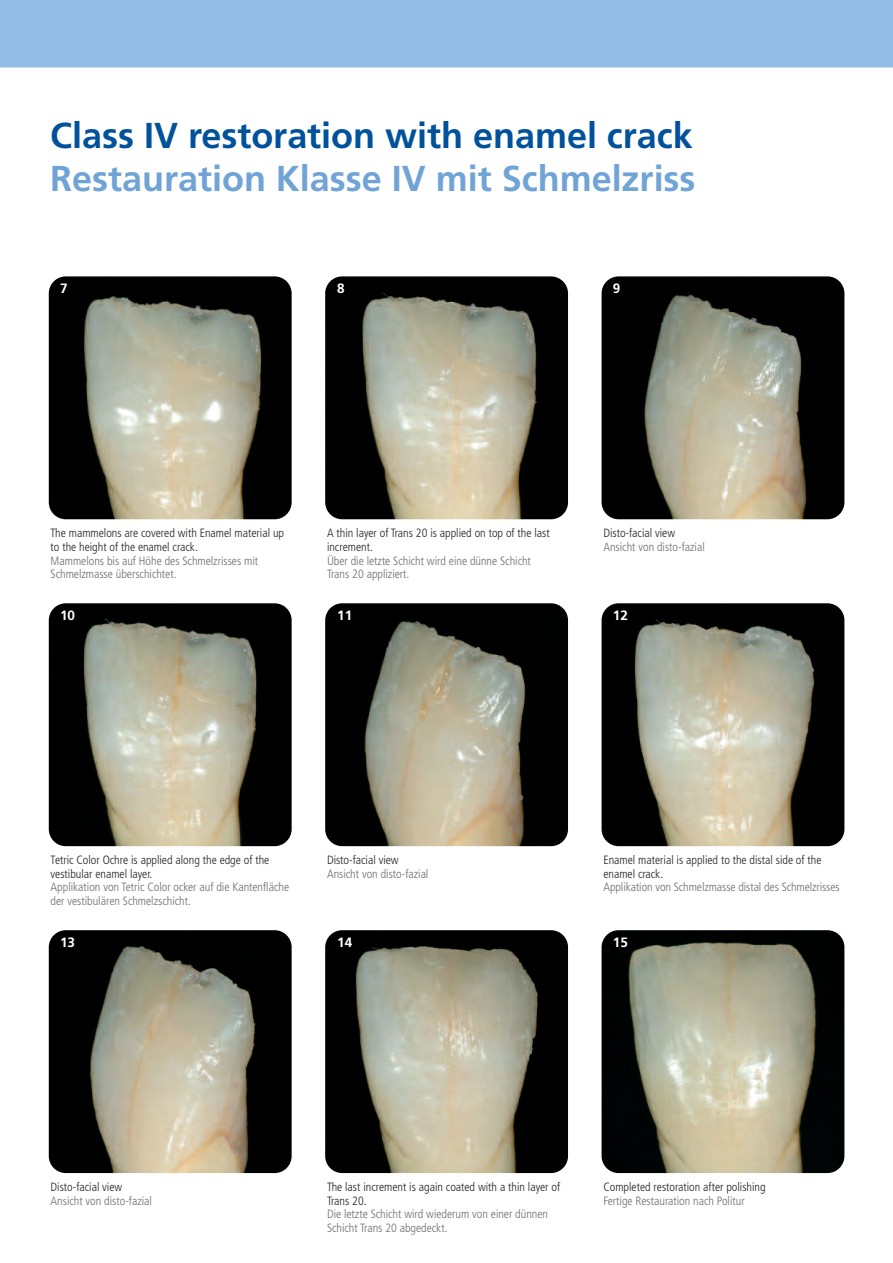
<style>
.page{position:relative;width:893px;height:1263px;background:#93bde5}
.page>*{position:absolute;margin:0;border:0;box-sizing:border-box;transform-origin:0 0}
.t1{font:700 36px "Frutiger";color:#70a3d6}
.t2{font:700 36px "Frutiger";color:#01529b}
.t3{font:700 13.5px "Frutiger";color:#fff}
.t4{font:300 condensed 12px/13.5px "Frutiger";color:#6c6d70}
.t5{font:300 condensed 12px/13.5px "Frutiger";color:#231f20}
</style>
<div class="page">
<div style="left:0;top:68px;width:893px;height:1195px;background:#fff"></div>
<img style="left:49px;top:276px;width:243px;height:243px;border-radius:17px">
<img style="left:49px;top:603px;width:243px;height:243px;border-radius:17px">
<img style="left:49px;top:930px;width:243px;height:243px;border-radius:17px">
<img style="left:325px;top:276px;width:243px;height:243px;border-radius:17px">
<img style="left:325px;top:603px;width:243px;height:243px;border-radius:17px">
<img style="left:325px;top:930px;width:243px;height:243px;border-radius:17px">
<img style="left:602px;top:276px;width:242px;height:243px;border-radius:17px">
<img style="left:602px;top:603px;width:242px;height:243px;border-radius:17px">
<img style="left:602px;top:930px;width:242px;height:243px;border-radius:17px">
<h1 class="t2" style="left:50px;top:121px;width:644px">Class IV restoration with enamel crack</h1>
<h1 class="t1" style="left:50px;top:164px;width:647px">Restauration Klasse IV mit Schmelzriss</h1>
<p class="t3" style="left:60px;top:283px;width:9px">7</p>
<p class="t3" style="left:337px;top:283px;width:9px">8</p>
<p class="t3" style="left:613px;top:283px;width:9px">9</p>
<p class="t5" style="left:51px;top:527px;width:235px">The mammelons are covered with Enamel material up to the height of the enamel crack.</p>
<p class="t4" style="left:51px;top:554px;width:209px">Mammelons bis auf Höhe des Schmelzrisses mit<br>Schmelzmasse überschichtet.</p>
<p class="t5" style="left:327px;top:527px;width:224px">A thin layer of Trans 20 is applied on top of the last increment.</p>
<p class="t4" style="left:327px;top:554px;width:205px">Über die letzte Schicht wird eine dünne Schicht<br>Trans 20 appliziert.</p>
<p class="t3" style="left:60px;top:610px;width:16px">10</p>
<p class="t3" style="left:337px;top:610px;width:16px">11</p>
<p class="t5" style="left:603px;top:527px;width:73px">Disto-facial view</p>
<p class="t4" style="left:603px;top:541px;width:103px">Ansicht von disto-fazial</p>
<p class="t3" style="left:613px;top:610px;width:16px">12</p>
<p class="t5" style="left:51px;top:854px;width:220px">Tetric Color Ochre is applied along the edge of the vestibular enamel layer.</p>
<p class="t4" style="left:51px;top:881px;width:240px">Applikation von Tetric Color ocker auf die Kantenfläche der vestibulären Schmelzschicht.</p>
<p class="t5" style="left:327px;top:854px;width:73px">Disto-facial view</p>
<p class="t4" style="left:327px;top:868px;width:103px">Ansicht von disto-fazial</p>
<p class="t5" style="left:603px;top:854px;width:220px">Enamel material is applied to the distal side of the enamel crack.</p>
<p class="t4" style="left:603px;top:881px;width:238px">Applikation von Schmelzmasse distal des Schmelzrisses</p>
<p class="t3" style="left:60px;top:936px;width:16px">13</p>
<p class="t3" style="left:337px;top:936px;width:16px">14</p>
<p class="t3" style="left:613px;top:936px;width:16px">15</p>
<p class="t5" style="left:51px;top:1181px;width:73px">Disto-facial view</p>
<p class="t4" style="left:51px;top:1195px;width:103px">Ansicht von disto-fazial</p>
<p class="t5" style="left:327px;top:1181px;width:235px">The last increment is again coated with a thin layer of<br>Trans 20.</p>
<p class="t4" style="left:327px;top:1208px;width:223px">Die letzte Schicht wird wiederum von einer dünnen<br>Schicht Trans 20 abgedeckt.</p>
<p class="t5" style="left:603px;top:1181px;width:164px">Completed restoration after polishing</p>
<p class="t4" style="left:603px;top:1195px;width:143px">Fertige Restauration nach Politur</p>
</div>
